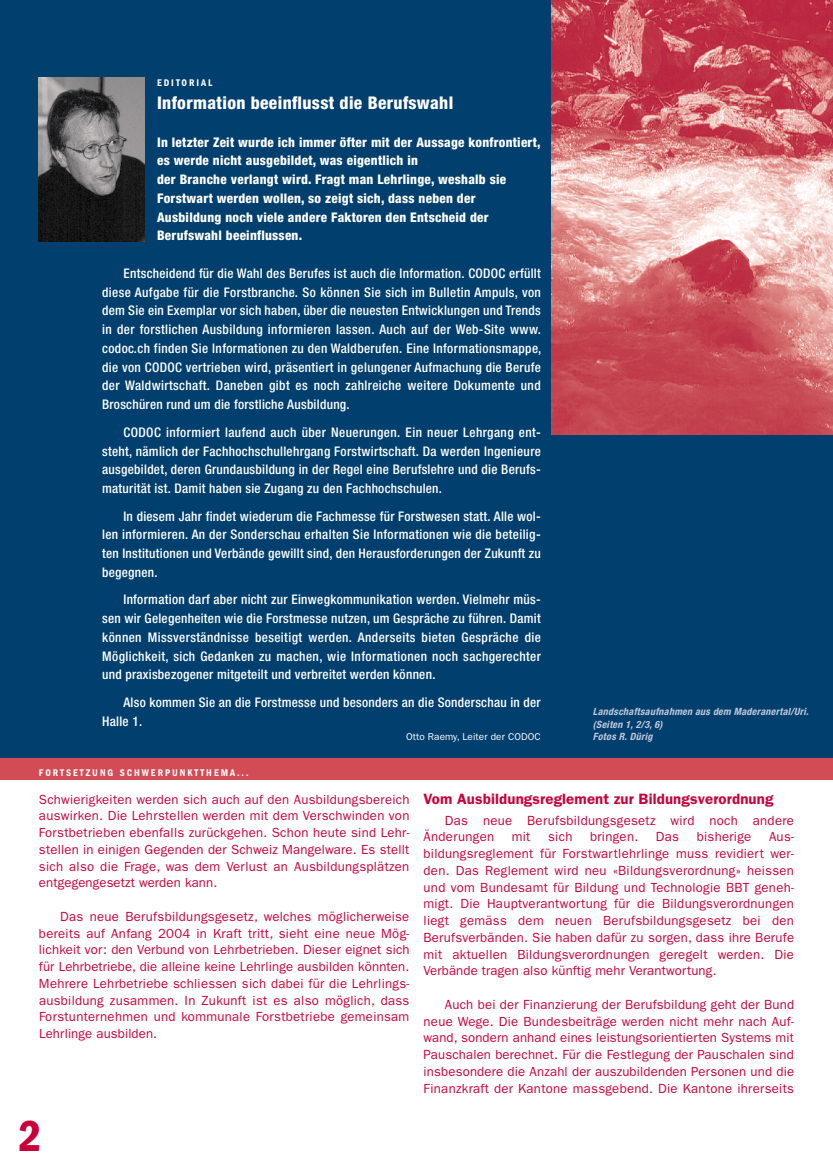
<style>
.page{position:relative;width:833px;height:1170px;background:#fff}
.page>*{position:absolute;margin:0;border:0;box-sizing:border-box;transform-origin:0 0}
.t1{font:600 condensed 45px "Franklin Gothic LT";color:#c90039}
.t2{font:800 condensed 17.5px "Helvetica Neue";letter-spacing:.02em;color:#fff}
.t3{font:600 15px "Franklin Gothic LT";letter-spacing:.01em;color:#c90039}
.t4{font:13.25px/16.8px "Franklin Gothic LT";letter-spacing:.02em;color:#c90039;text-align:justify}
.t5{font:500 condensed 13.25px/18.8px "Helvetica Neue";letter-spacing:.02em;color:#fff;text-align:justify}
.t6{font:800 condensed 13.25px/18.8px "Helvetica Neue";letter-spacing:.02em;color:#fff}
.t7{font:italic 700 condensed 10px/12.5px "Helvetica Neue";letter-spacing:.03em;color:#c2c9db}
.t8{font:600 condensed 10px "Franklin Gothic LT";letter-spacing:.2em;color:#fff}
.t9{font:10px "Franklin Gothic LT";letter-spacing:.01em;color:#fff}
</style>
<div class="page">
<div style="left:0;top:0;width:833px;height:779px;background:#003f6e"></div>
<img style="left:552px;top:0;width:281px;height:434px">
<img style="left:38px;top:78px;width:107px;height:163px">
<div style="left:0;top:757px;width:833px;height:22px;background:#d34b55"></div>
<p class="t8" style="left:157px;top:76px;width:57px">EDITORIAL</p>
<h2 class="t2" style="left:157px;top:92px;width:298px">Information beeinflusst die Berufswahl</h2>
<p class="t6" style="left:157px;top:132px;width:385px">In letzter Zeit wurde ich immer öfter mit der Aussage konfrontiert, es werde nicht ausgebildet, was eigentlich in<br>der Branche verlangt wird. Fragt man Lehrlinge, weshalb sie Forstwart werden wollen, so zeigt sich, dass neben der Ausbildung noch viele andere Faktoren den Entscheid der Berufswahl beeinflussen.</p>
<p class="t5" style="left:102px;top:263px;width:440px;text-indent:21px">Entscheidend für die Wahl des Berufes ist auch die Information. CODOC erfüllt diese Aufgabe für die Forstbranche. So können Sie sich im Bulletin Ampuls, von dem Sie ein Exemplar vor sich haben, über die neuesten Entwicklungen und Trends in der forstlichen Ausbildung informieren lassen. Auch auf der Web-Site www. codoc.ch finden Sie Informationen zu den Waldberufen. Eine Informationsmappe, die von CODOC vertrieben wird, präsentiert in gelungener Aufmachung die Berufe der Waldwirtschaft. Daneben gibt es noch zahlreiche weitere Dokumente und Broschüren rund um die forstliche Ausbildung.</p>
<p class="t5" style="left:102px;top:422px;width:440px;text-indent:21px">CODOC informiert laufend auch über Neuerungen. Ein neuer Lehrgang ent&shy;steht, nämlich der Fachhochschullehrgang Forstwirtschaft. Da werden Ingenieure ausgebildet, deren Grundausbildung in der Regel eine Berufslehre und die Berufs&shy;maturität ist. Damit haben sie Zugang zu den Fachhochschulen.</p>
<p class="t5" style="left:102px;top:506px;width:440px;text-indent:21px">In diesem Jahr findet wiederum die Fachmesse für Forstwesen statt. Alle wol&shy;len informieren. An der Sonderschau erhalten Sie Informationen wie die beteilig&shy;ten Institutionen und Verbände gewillt sind, den Herausforderungen der Zukunft zu begegnen.</p>
<p class="t5" style="left:102px;top:590px;width:440px;text-indent:21px">Information darf aber nicht zur Einwegkommunikation werden. Vielmehr müs&shy;sen wir Gelegenheiten wie die Forstmesse nutzen, um Gespräche zu führen. Damit können Missverständnisse beseitigt werden. Anderseits bieten Gespräche die Möglichkeit, sich Gedanken zu machen, wie Informationen noch sachgerechter und praxisbezogener mitgeteilt und verbreitet werden können.</p>
<p class="t5" style="left:102px;top:692px;width:440px;text-indent:21px">Also kommen Sie an die Forstmesse und besonders an die Sonderschau in der<br>Halle 1.</p>
<p class="t9" style="left:406px;top:730px;width:136px">Otto Raemy, Leiter der CODOC</p>
<p class="t8" style="left:39px;top:766px;width:211px">FORTSETZUNG SCHWERPUNKTTHEMA...</p>
<p class="t7" style="left:593px;top:705px;width:217px">Landschaftsaufnahmen aus dem Maderanertal/Uri. (Seiten 1, 2/3, 6)<br>Fotos R. Dürig</p>
<p class="t4" style="left:39px;top:790px;width:372px">Schwierigkeiten werden sich auch auf den Ausbildungsbereich auswirken. Die Lehrstellen werden mit dem Verschwinden von Forstbetrieben ebenfalls zurückgehen. Schon heute sind Lehr&shy;stellen in einigen Gegenden der Schweiz Mangelware. Es stellt sich also die Frage, was dem Verlust an Ausbildungsplätzen entgegengesetzt werden kann.</p>
<p class="t4" style="left:39px;top:908px;width:372px;text-indent:21px">Das neue Berufsbildungsgesetz, welches möglicherweise bereits auf Anfang 2004 in Kraft tritt, sieht eine neue Mög&shy;lichkeit vor: den Verbund von Lehrbetrieben. Dieser eignet sich für Lehrbetriebe, die alleine keine Lehrlinge ausbilden könnten.<br>Mehrere Lehrbetriebe schliessen sich dabei für die Lehrlings&shy;ausbildung zusammen. In Zukunft ist es also möglich, dass Forstunternehmen und kommunale Forstbetriebe gemeinsam Lehrlinge ausbilden.</p>
<h1 class="t1" style="left:19px;top:1109px;width:24px">2</h1>
<p class="t3" style="left:423px;top:789px;width:351px">Vom Ausbildungsreglement zur Bildungsverordnung</p>
<p class="t4" style="left:423px;top:811px;width:372px;text-indent:21px">Das neue Berufsbildungsgesetz wird noch andere<br>Änderungen</p>
<p class="t4" style="left:423px;top:828px;width:372px;text-indent:345px">Aus&shy;bildungsreglement für Forstwartlehrlinge muss revidiert wer&shy;den. Das Reglement wird neu «Bildungsverordnung» heissen und vom Bundesamt für Bildung und Technologie BBT geneh&shy;migt. Die Hauptverantwortung für die Bildungsverordnungen liegt gemäss dem neuen Berufsbildungsgesetz bei den Berufsverbänden. Sie haben dafür zu sorgen, dass ihre Berufe mit aktuellen Bildungsverordnungen geregelt werden. Die Verbände tragen also künftig mehr Verantwortung.</p>
<p class="t4" style="left:423px;top:996px;width:372px;text-indent:21px">Auch bei der Finanzierung der Berufsbildung geht der Bund neue Wege. Die Bundesbeiträge werden nicht mehr nach Auf&shy;wand, sondern anhand eines leistungsorientierten Systems mit Pauschalen berechnet. Für die Festlegung der Pauschalen sind insbesondere die Anzahl der auszubildenden Personen und die Finanzkraft der Kantone massgebend. Die Kantone ihrerseits</p>
<p class="t4" style="left:512px;top:828px;width:20px">mit</p>
<p class="t4" style="left:548px;top:828px;width:26px">sich</p>
<p class="t4" style="left:590px;top:828px;width:50px">bringen.</p>
<p class="t4" style="left:656px;top:828px;width:25px">Das</p>
<p class="t4" style="left:697px;top:828px;width:56px">bisherige</p>
</div>
